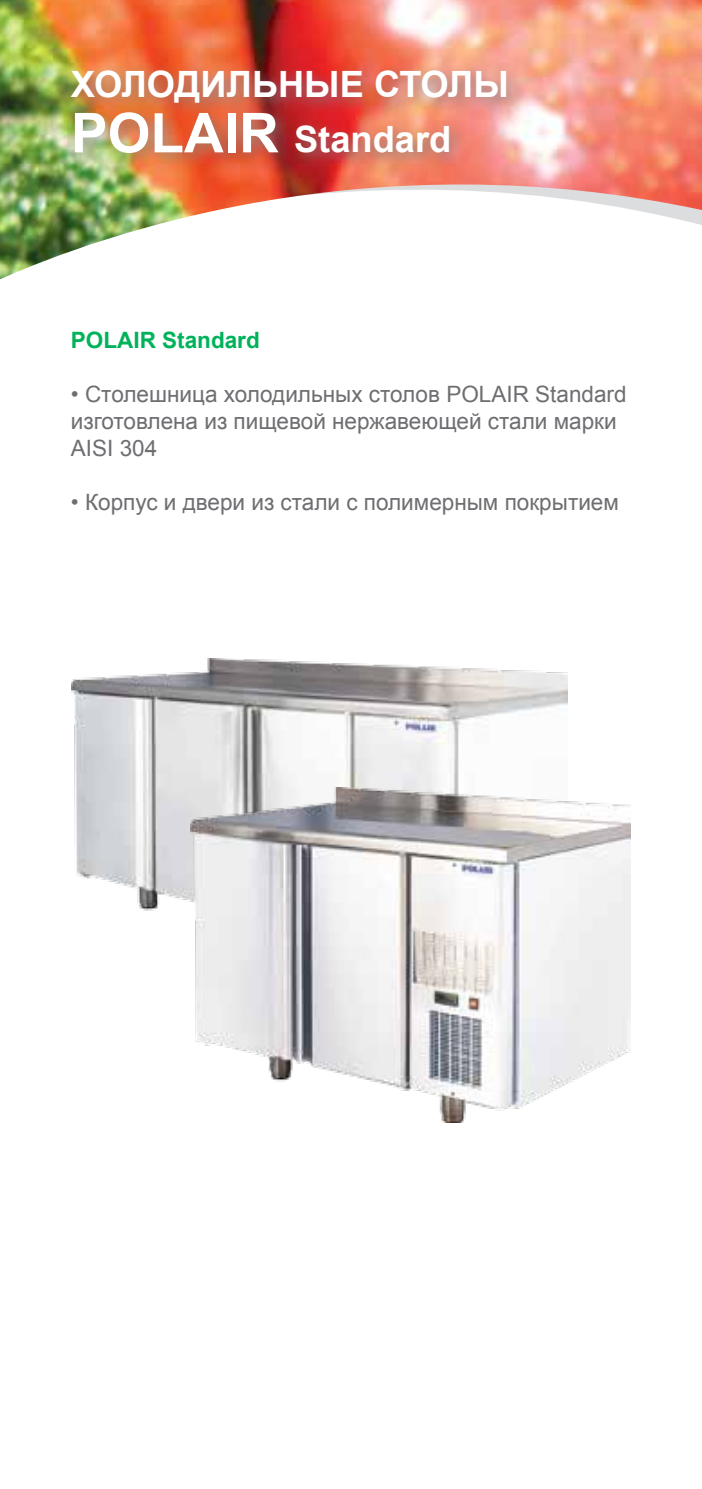
<style>
.page{position:relative;width:702px;height:1489px;background:#fff}
.page>*{position:absolute;margin:0;border:0;box-sizing:border-box;transform-origin:0 0}
.t1{font:700 36.25px/55px "Arial";color:#fff}
.t2{font:22.5px/27px "Arial";color:#6d6e71}
.t3{font:700 22.5px "Arial";color:#00b25a}
.s1{font-size:55px}
</style>
<div class="page">
<img style="left:0;top:0;width:702px;height:279px">
<div style="left:64px;top:63px;width:460px;height:109px;background:#808285;opacity:.75"></div>
<img style="left:72px;top:658px;width:496px;height:253px">
<img style="left:190px;top:787px;width:441px;height:335px">
<h1 class="t1" style="left:71px;top:58px;width:439px">ХОЛОДИЛЬНЫЕ СТОЛЫ<br><span class="s1">POLAIR</span> Standard</h1>
<p class="t3" style="left:71px;top:325px;width:190px">POLAIR Standard</p>
<p class="t2" style="left:71px;top:381px;width:557px">• Cтолешница холодильных столов POLAIR Standard изготовлена из пищевой нержавеющей стали марки<br>AISI 304</p>
<p class="t2" style="left:71px;top:489px;width:549px">• Корпус и двери из стали с полимерным покрытием</p>
</div>
